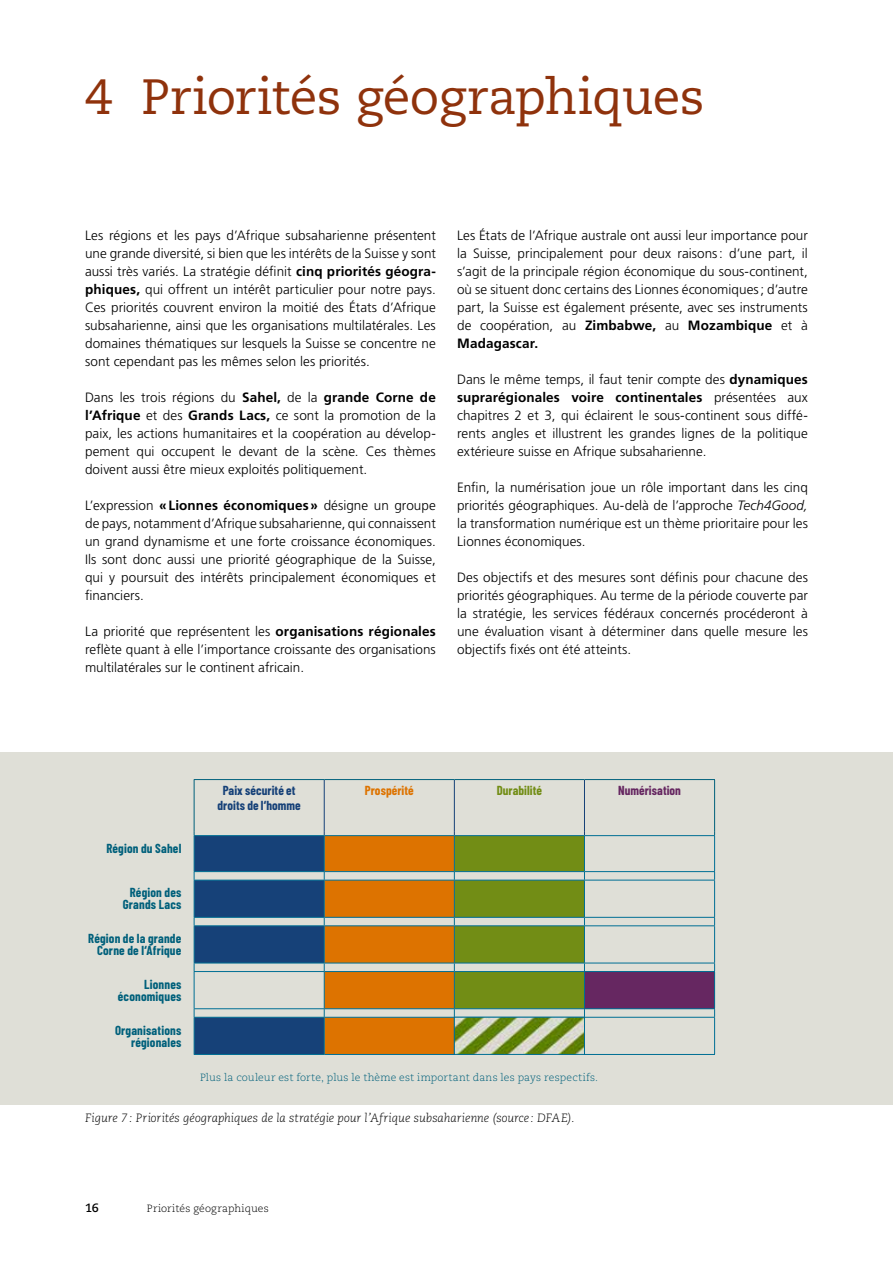
<style>
.page{position:relative;width:893px;height:1263px;background:#fff}
.page>*{position:absolute;margin:0;border:0;box-sizing:border-box;transform-origin:0 0}
.t1{font:49.5px "Caecilia LT Pro 55 Roman";letter-spacing:-.01em;color:#8f320c}
.t2{font:300 13.5px/18px "Frutiger LT Pro";letter-spacing:.005em;color:#000;text-align:justify}
.t3{font:700 12.75px/12px "Barlow Condensed";letter-spacing:.015em;color:#00607b;text-align:right}
.t4{font:700 12.75px/15px "Barlow Condensed";letter-spacing:.005em;color:#164178;text-align:center}
.t5{font:700 12.75px "Barlow Condensed";letter-spacing:.005em;color:#662761}
.t6{font:700 12.75px "Barlow Condensed";letter-spacing:.005em;color:#dd7300}
.t7{font:700 12.75px "Barlow Condensed";letter-spacing:.005em;color:#728d15}
.t8{font:italic 300 12px "Caecilia LT Pro 46";letter-spacing:-.005em;color:#000}
.t9{font:700 12px "Caecilia LT Pro 75";color:#000}
.t10{font:300 10.5px "Caecilia LT Pro 45";letter-spacing:.015em;color:#00607b}
.t11{font:300 10.5px "Caecilia LT Pro 45";letter-spacing:.015em;color:#000}
.s1{font-weight:700}
.s2{font-style:italic}
</style>
<div class="page">
<div style="left:0;top:752px;width:893px;height:352px;background:#dfdfd7"></div>
<svg style="left:195px;top:780px;width:519px;height:237px"></svg>
<div style="left:584px;top:971px;width:131px;height:38px;background:#662761"></div>
<hr style="left:324px;top:780px;width:1px;height:51px;background:#164178">
<hr style="left:454px;top:780px;width:1px;height:51px;background:#164178">
<hr style="left:584px;top:780px;width:1px;height:51px;background:#164178">
<hr style="left:584px;top:835px;width:131px;height:1px;background:#006f94">
<hr style="left:714px;top:836px;width:1px;height:35px;background:#006f94">
<hr style="left:584px;top:871px;width:131px;height:1px;background:#006f94">
<hr style="left:584px;top:880px;width:131px;height:1px;background:#006f94">
<hr style="left:714px;top:880px;width:1px;height:37px;background:#006f94">
<hr style="left:584px;top:917px;width:131px;height:1px;background:#006f94">
<hr style="left:584px;top:925px;width:131px;height:1px;background:#006f94">
<hr style="left:714px;top:926px;width:1px;height:37px;background:#006f94">
<hr style="left:584px;top:963px;width:131px;height:1px;background:#006f94">
<hr style="left:584px;top:971px;width:131px;height:1px;background:#006f94">
<hr style="left:714px;top:972px;width:1px;height:36px;background:#006f94">
<hr style="left:584px;top:1008px;width:131px;height:1px;background:#006f94">
<svg style="left:194px;top:831px;width:391px;height:223px"></svg>
<hr style="left:194px;top:1017px;width:130px;height:1px;background:#006f94">
<hr style="left:194px;top:1018px;width:1px;height:36px;background:#006f94">
<hr style="left:324px;top:1017px;width:130px;height:1px;background:#006f94">
<hr style="left:324px;top:1018px;width:1px;height:36px;background:#006f94">
<hr style="left:584px;top:1017px;width:131px;height:1px;background:#006f94">
<hr style="left:714px;top:1018px;width:1px;height:36px;background:#006f94">
<hr style="left:194px;top:1054px;width:130px;height:1px;background:#006f94">
<hr style="left:324px;top:1054px;width:130px;height:1px;background:#006f94">
<hr style="left:584px;top:1054px;width:131px;height:1px;background:#006f94">
<hr style="left:194px;top:780px;width:1px;height:51px;background:#00607b">
<hr style="left:194px;top:779px;width:130px;height:1px;background:#00607b">
<hr style="left:324px;top:779px;width:130px;height:1px;background:#00607b">
<hr style="left:454px;top:779px;width:130px;height:1px;background:#00607b">
<hr style="left:584px;top:779px;width:131px;height:1px;background:#00607b">
<hr style="left:714px;top:780px;width:1px;height:51px;background:#00607b">
<img style="left:456px;top:1019px;width:127px;height:34px">
<div style="left:454px;top:1017px;width:131px;height:38px;border:1px solid #006f94"></div>
<h1 class="t1" style="left:85px;top:64px;width:621px">4 Priorités géographiques</h1>
<p class="t2" style="left:85px;top:227px;width:352px">Les régions et les pays d’Afrique subsaharienne présentent une grande diversité, si bien que les intérêts de la Suisse y sont aussi très variés. La stratégie définit <span class="s1">cinq priorités géogra&shy;phiques,</span> qui offrent un intérêt particulier pour notre pays.<br>Ces priorités couvrent environ la moitié des États d’Afrique subsaharienne, ainsi que les organisations multilatérales. Les domaines thématiques sur lesquels la Suisse se concentre ne sont cependant pas les mêmes selon les priorités.</p>
<p class="t2" style="left:85px;top:389px;width:352px">Dans les trois régions du <span class="s1">Sahel,</span> de la <span class="s1">grande Corne de l’Afrique</span> et des <span class="s1">Grands Lacs,</span> ce sont la promotion de la paix, les actions humanitaires et la coopération au dévelop&shy;pement qui occupent le devant de la scène. Ces thèmes doivent aussi être mieux exploités politiquement.</p>
<p class="t2" style="left:85px;top:497px;width:352px">L’expression <span class="s1">«Lionnes économiques»</span> désigne un groupe de pays, notamment d’Afrique subsaharienne, qui connaissent un grand dynamisme et une forte croissance économiques.<br>Ils sont donc aussi une priorité géographique de la Suisse, qui y poursuit des intérêts principalement économiques et financiers.</p>
<p class="t2" style="left:85px;top:623px;width:352px">La priorité que représentent les <span class="s1">organisations régionales </span>reflète quant à elle l’importance croissante des organisations multilatérales sur le continent africain.</p>
<p class="t2" style="left:457px;top:227px;width:352px">Les États de l’Afrique australe ont aussi leur importance pour la Suisse, principalement pour deux raisons: d’une part, il s’agit de la principale région économique du sous-continent, où se situent donc certains des Lionnes économiques; d’autre part, la Suisse est également présente, avec ses instruments de coopération, au <span class="s1">Zimbabwe,</span> au <span class="s1">Mozambique</span> et à <span class="s1">Madagascar.</span></p>
<p class="t2" style="left:457px;top:371px;width:352px">Dans le même temps, il faut tenir compte des <span class="s1">dynamiques suprarégionales voire continentales</span> présentées aux chapitres 2 et 3, qui éclairent le sous-continent sous diffé&shy;rents angles et illustrent les grandes lignes de la politique extérieure suisse en Afrique subsaharienne.</p>
<p class="t2" style="left:457px;top:479px;width:352px">Enfin, la numérisation joue un rôle important dans les cinq priorités géographiques. Au-delà de l’approche <span class="s2">Tech4Good, </span>la transformation numérique est un thème prioritaire pour les Lionnes économiques.</p>
<p class="t2" style="left:457px;top:569px;width:352px">Des objectifs et des mesures sont définis pour chacune des priorités géographiques. Au terme de la période couverte par la stratégie, les services fédéraux concernés procéderont à une évaluation visant à déterminer dans quelle mesure les objectifs fixés ont été atteints.</p>
<p class="t3" style="left:106px;top:841px;width:76px">Région du Sahel</p>
<p class="t3" style="left:123px;top:886px;width:60px;text-align:center">Région des<br>Grands Lacs</p>
<p class="t3" style="left:88px;top:932px;width:95px">Région de la grande<br>Corne de l‘Afrique</p>
<p class="t3" style="left:118px;top:977px;width:65px">Lionnes économiques</p>
<p class="t3" style="left:115px;top:1023px;width:68px">Organisations régionales</p>
<p class="t4" style="left:218px;top:782px;width:85px">Paix sécurité et droits de l‘homme</p>
<p class="t6" style="left:365px;top:782px;width:51px">Prospérité</p>
<p class="t7" style="left:497px;top:782px;width:47px">Durabilité</p>
<p class="t5" style="left:618px;top:782px;width:64px">Numérisation</p>
<p class="t10" style="left:200px;top:1071px;width:399px">Plus la couleur est forte, plus le thème est important dans les pays respectifs.</p>
<p class="t8" style="left:85px;top:1111px;width:491px">Figure 7: Priorités géographiques de la stratégie pour l’Afrique subsaharienne (source : DFAE).</p>
<p class="t9" style="left:85px;top:1200px;width:15px">16</p>
<p class="t11" style="left:147px;top:1202px;width:123px">Priorités géographiques</p>
</div>
